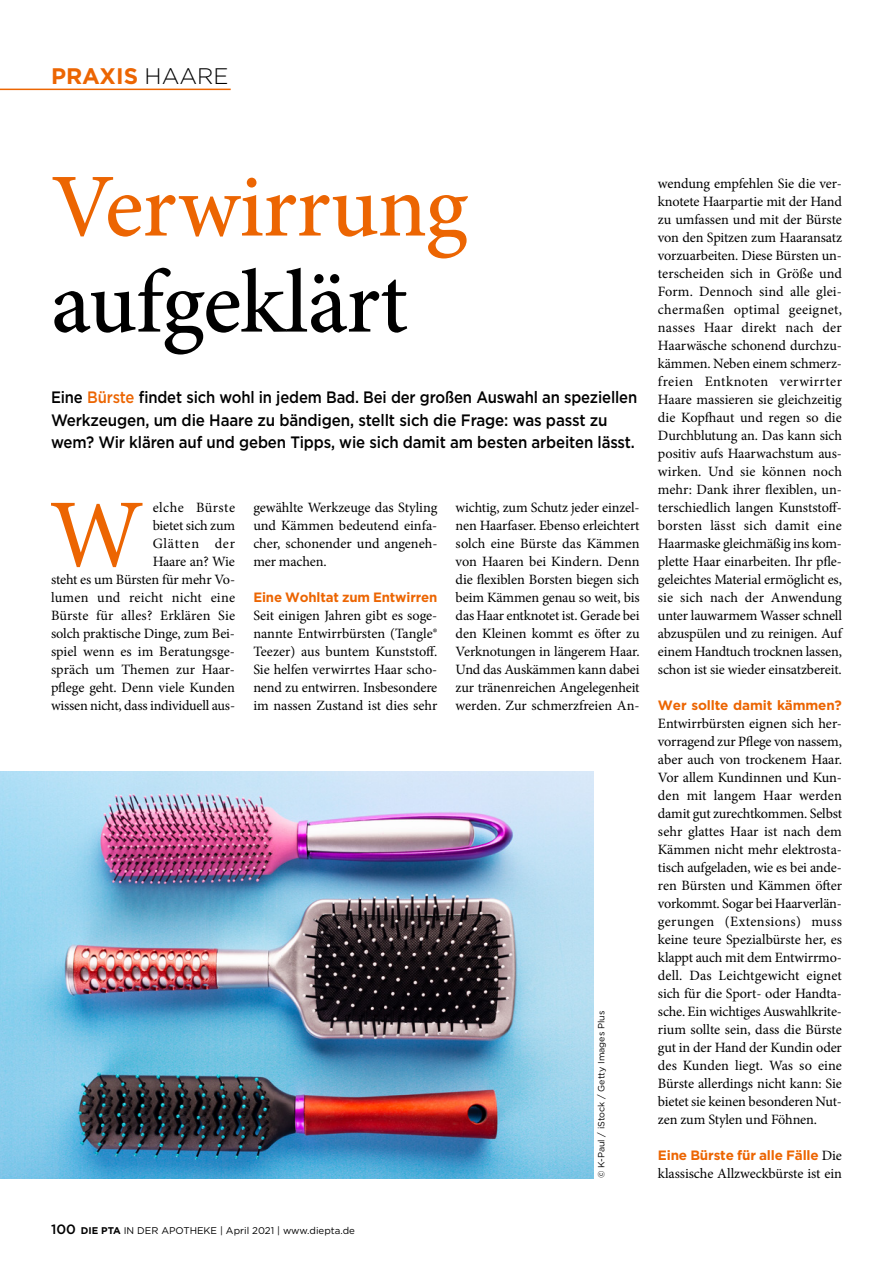
<style>
.page{position:relative;width:893px;height:1263px;background:#fff}
.page>*{position:absolute;margin:0;border:0;box-sizing:border-box;transform-origin:0 0}
.t1{font:97.35px "Minion Pro";color:#ec6502}
.t2{font:500 90px "Minion Pro";letter-spacing:-.01em;color:#ec6502}
.t3{font:500 90px "Minion Pro";letter-spacing:-.01em;color:#000}
.t4{font:700 22.5px "Gotham";color:#ec6502}
.t5{font:500 16.5px/22.5px "Gotham";letter-spacing:-.01em;color:#000;scale:.9 1}
.t6{font:14.25px/18px "Minion Pro";letter-spacing:-.01em;color:#000;text-align:justify}
.t7{font:700 13.5px "Gotham";letter-spacing:-.01em;color:#ec6502}
.t8{font:9.75px "Gotham";color:#000}
.t9{font:9px "Gotham";color:#000}
.s1{font-weight:300;color:#000}
.s2{color:#ec6502}
.s3{font-family:"Minion Pro";font-weight:400;font-size:14.25px;color:#000}
.s4{font-weight:500;font-size:13.5px}
.s5{font-weight:700}
</style>
<div class="page">
<hr style="left:0;top:89px;width:231px;height:1px;background:#ec6502">
<img style="left:0;top:772px;width:593px;height:406px">
<h3 class="t4" style="left:51px;top:61px;width:179px">PRAXIS <span class="s1">HAARE</span></h3>
<h2 class="t2" style="left:51px;top:146px;width:418px">Verwirrung</h2>
<h2 class="t3" style="left:51px;top:242px;width:358px">aufgeklärt</h2>
<p class="t5" style="left:51px;top:386px;width:653px">Eine <span class="s2">Bürste</span> findet sich wohl in jedem Bad. Bei der großen Auswahl an speziellen<br>Werkzeugen, um die Haare zu bändigen, stellt sich die Frage: was passt zu wem? Wir klären auf und geben Tipps, wie sich damit am besten arbeiten lässt.</p>
<p class="t6" style="left:51px;top:499px;width:186px;text-align:right">elche Bürste<br>bietet sich zum<br>Glätten der<br>Haare an? Wie<br>steht es um Bürsten für mehr Vo&shy;lumen und reicht nicht eine<br>Bürste für alles? Erklären Sie solch praktische Dinge, zum Bei&shy;spiel wenn es im Beratungsge&shy;spräch um Themen zur Haar&shy;pflege geht. Denn viele Kunden wissen nicht, dass individuell aus-</p>
<p class="t6" style="left:253px;top:499px;width:186px">gewählte Werkzeuge das Styling und Kämmen bedeutend einfa&shy;cher, schonender und angeneh&shy;mer machen.</p>
<h1 class="t1" style="left:49px;top:470px;width:96px">W</h1>
<p class="t7" style="left:253px;top:588px;width:186px">Eine Wohltat zum Entwirren</p>
<p class="t6" style="left:253px;top:607px;width:186px">Seit einigen Jahren gibt es soge&shy;nannte Entwirrbürsten (Tangle® Teezer) aus buntem Kunststoff.<br>Sie helfen verwirrtes Haar scho&shy;nend zu entwirren. Insbesondere im nassen Zustand ist dies sehr</p>
<p class="t6" style="left:456px;top:499px;width:186px">wichtig, zum Schutz jeder einzel&shy;nen Haarfaser. Ebenso erleichtert solch eine Bürste das Kämmen von Haaren bei Kindern. Denn die flexiblen Borsten biegen sich beim Kämmen genau so weit, bis das Haar entknotet ist. Gerade bei den Kleinen kommt es öfter zu Verknotungen in längerem Haar.<br>Und das Auskämmen kann dabei zur tränenreichen Angelegenheit werden. Zur schmerzfreien An-</p>
<p class="t9" style="left:596px;top:1178px;width:169px;rotate:-90deg">© K-Paul / iStock / Getty Images Plus</p>
<p class="t6" style="left:658px;top:175px;width:186px">wendung empfehlen Sie die ver&shy;knotete Haarpartie mit der Hand zu umfassen und mit der Bürste von den Spitzen zum Haaransatz vorzuarbeiten. Diese Bürsten un&shy;terscheiden sich in Größe und Form. Dennoch sind alle glei&shy;chermaßen optimal geeignet, nasses Haar direkt nach der Haarwäsche schonend durchzu&shy;kämmen. Neben einem schmerz&shy;freien Entknoten verwirrter Haare massieren sie gleichzeitig die Kopfhaut und regen so die Durchblutung an. Das kann sich positiv aufs Haarwachstum aus&shy;wirken. Und sie können noch mehr: Dank ihrer flexiblen, un&shy;terschiedlich langen Kunststoff&shy;borsten lässt sich damit eine Haarmaske gleichmäßig ins kom&shy;plette Haar einarbeiten. Ihr pfle&shy;geleichtes Material ermöglicht es, sie sich nach der Anwendung unter lauwarmem Wasser schnell abzuspülen und zu reinigen. Auf einem Handtuch trocknen lassen, schon ist sie wieder einsatzbereit.</p>
<p class="t7" style="left:658px;top:696px;width:185px">Wer sollte damit kämmen?</p>
<p class="t6" style="left:658px;top:715px;width:186px">Entwirrbürsten eignen sich her&shy;vorragend zur Pflege von nassem, aber auch von trockenem Haar.<br>Vor allem Kundinnen und Kun&shy;den mit langem Haar werden damit gut zurechtkommen. Selbst sehr glattes Haar ist nach dem Kämmen nicht mehr elektrosta&shy;tisch aufgeladen, wie es bei ande&shy;ren Bürsten und Kämmen öfter vorkommt. Sogar bei Haarverlän&shy;gerungen (Extensions) muss keine teure Spezialbürste her, es klappt auch mit dem Entwirrmo&shy;dell. Das Leichtgewicht eignet sich für die Sport- oder Handta&shy;sche. Ein wichtiges Auswahlkrite&shy;rium sollte sein, dass die Bürste gut in der Hand der Kundin oder des Kunden liegt. Was so eine Bürste allerdings nicht kann: Sie bietet sie keinen besonderen Nut&shy;zen zum Stylen und Föhnen.</p>
<p class="t7" style="left:658px;top:1146px;width:185px">Eine Bürste für alle Fälle <span class="s3">Die</span></p>
<p class="t6" style="left:658px;top:1165px;width:186px">klassische Allzweckbürste ist ein</p>
<p class="t8" style="left:51px;top:1224px;width:305px"><span class="s4">100</span> <span class="s5">DIE PTA</span> IN DER APOTHEKE | April 2021 | www.diepta.de</p>
</div>
